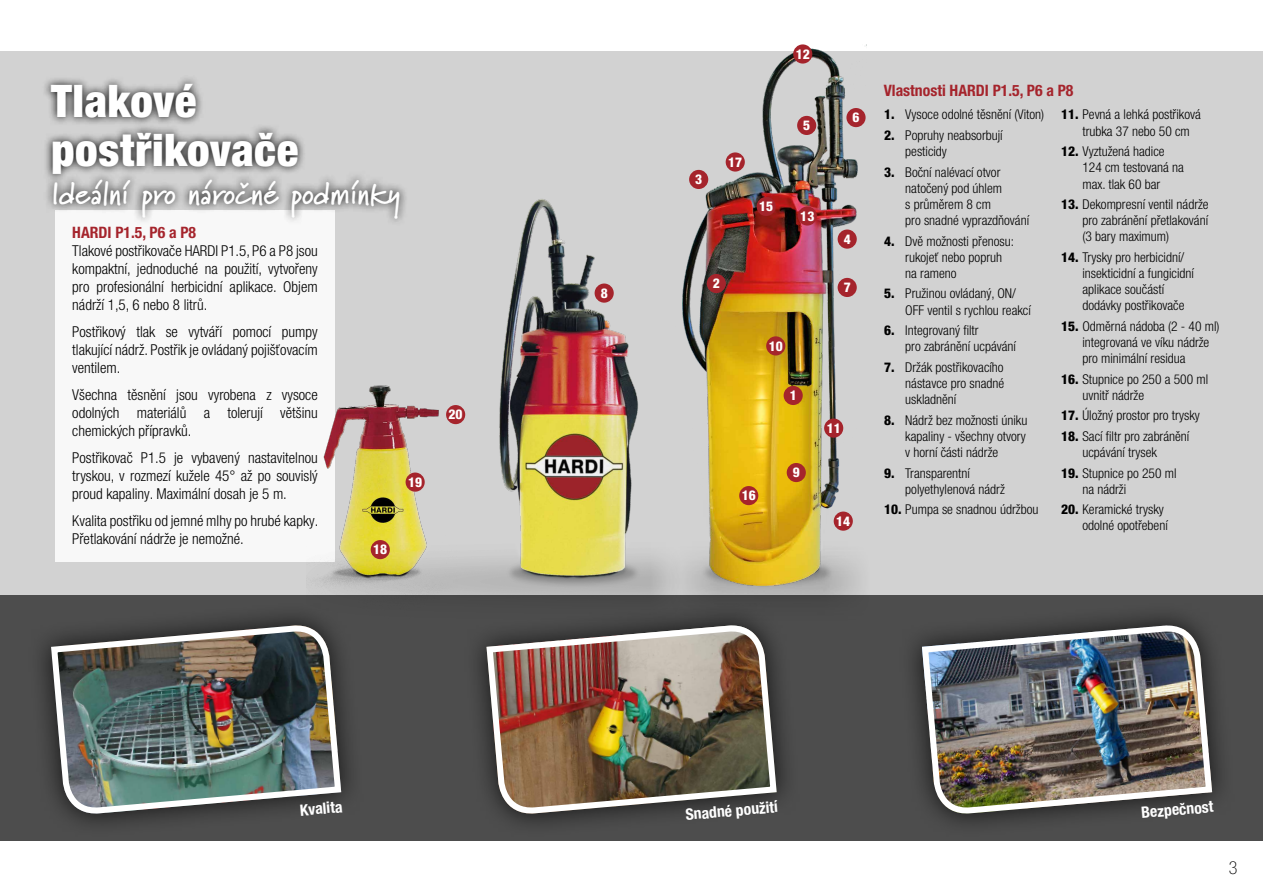
<style>
.page{position:relative;width:1263px;height:893px;background:#fff}
.page>*{position:absolute;margin:0;border:0;box-sizing:border-box;transform-origin:0 0}
.t1{font:900 condensed 45px/48.6px "Helvetica Neue LT Pro";letter-spacing:.01em;color:#fff}
.t2{font:700 31.5px "Marydale";color:#fff}
.t3{font:100 condensed 18px "Helvetica Neue LT Pro";color:#000}
.t4{font:700 condensed 15.75px "Helvetica Neue LT Pro";color:#a5242c}
.t5{font:700 condensed 15.75px "Helvetica Neue LT Pro";color:#fff}
.t6{font:300 condensed 15px/18px "Helvetica Neue LT Pro";color:#000;text-align:justify}
.t7{font:300 condensed 13.5px/16.2px "Helvetica Neue LT Pro";color:#000}
.t8{font:800 condensed 13.5px "Helvetica Neue LT Pro";color:#fff}
.s1{font-weight:800}
</style>
<div class="page">
<div style="left:0;top:595px;width:1263px;height:246px;background:#4d4d4d"></div>
<div style="left:0;top:51px;width:1263px;height:544px;background:#d2d2d2"></div>
<img style="left:483px;top:642px;width:297px;height:171px">
<img style="left:940px;top:625px;width:253px;height:191px">
<img style="left:919px;top:626px;width:296px;height:187px">
<img style="left:69px;top:625px;width:237px;height:191px">
<img style="left:48px;top:626px;width:296px;height:187px">
<div style="left:55px;top:210px;width:280px;height:351px;background:#f8f8f8"></div>
<svg style="left:45px;top:78px;width:261px;height:143px"></svg>
<img style="left:306px;top:176px;width:362px;height:466px">
<div style="left:595px;top:284px;width:19px;height:19px;background:#a5242c;border-radius:50%"></div>
<div style="left:371px;top:540px;width:19px;height:19px;background:#a5242c;border-radius:50%"></div>
<div style="left:406px;top:473px;width:19px;height:19px;background:#a5242c;border-radius:50%"></div>
<div style="left:446px;top:405px;width:19px;height:19px;background:#a5242c;border-radius:50%"></div>
<img style="left:668px;top:570px;width:185px;height:72px">
<img style="left:670px;top:44px;width:197px;height:550px">
<div style="left:838px;top:230px;width:19px;height:19px;background:#a5242c;border-radius:50%"></div>
<div style="left:797px;top:116px;width:19px;height:19px;background:#a5242c;border-radius:50%"></div>
<div style="left:846px;top:108px;width:19px;height:19px;background:#a5242c;border-radius:50%"></div>
<div style="left:838px;top:278px;width:19px;height:19px;background:#a5242c;border-radius:50%"></div>
<div style="left:787px;top:463px;width:19px;height:19px;background:#a5242c;border-radius:50%"></div>
<div style="left:766px;top:336px;width:19px;height:19px;background:#a5242c;border-radius:50%"></div>
<div style="left:824px;top:419px;width:19px;height:19px;background:#a5242c;border-radius:50%"></div>
<div style="left:793px;top:44px;width:19px;height:20px;background:#a5242c;border-radius:50%"></div>
<div style="left:798px;top:206px;width:19px;height:20px;background:#a5242c;border-radius:50%"></div>
<div style="left:834px;top:512px;width:19px;height:19px;background:#a5242c;border-radius:50%"></div>
<div style="left:757px;top:197px;width:19px;height:19px;background:#a5242c;border-radius:50%"></div>
<div style="left:739px;top:486px;width:19px;height:19px;background:#a5242c;border-radius:50%"></div>
<div style="left:726px;top:152px;width:19px;height:20px;background:#a5242c;border-radius:50%"></div>
<div style="left:784px;top:386px;width:19px;height:19px;background:#a5242c;border-radius:50%"></div>
<div style="left:707px;top:274px;width:19px;height:19px;background:#a5242c;border-radius:50%"></div>
<div style="left:689px;top:170px;width:19px;height:19px;background:#a5242c;border-radius:50%"></div>
<h1 class="t1" style="left:51px;top:77px;width:249px">Tlakové postřikovače</h1>
<h2 class="t2" style="left:51px;top:174px;width:351px">Ideální pro náročné podmínky</h2>
<p class="t4" style="left:72px;top:223px;width:125px">HARDI P1.5, P6 a P8</p>
<p class="t6" style="left:72px;top:242px;width:247px">Tlakové postřikovače HARDI P1.5, P6 a P8 jsou kompaktní, jednoduché na použití, vytvořeny pro profesionální herbicidní aplikace. Objem nádrží 1,5, 6 nebo 8 litrů.</p>
<p class="t6" style="left:72px;top:323px;width:247px">Postřikový tlak se vytváří pomocí pumpy tlakující nádrž. Postřik je ovládaný pojišťovacím ventilem.</p>
<p class="t6" style="left:72px;top:386px;width:247px">Všechna těsnění jsou vyrobena z vysoce odolných materiálů a tolerují většinu chemických přípravků.</p>
<p class="t6" style="left:72px;top:449px;width:247px">Postřikovač P1.5 je vybavený nastavitelnou tryskou, v rozmezí kužele 45° až po souvislý proud kapaliny. Maximální dosah je 5 m.</p>
<p class="t6" style="left:72px;top:512px;width:247px">Kvalita postřiku od jemné mlhy po hrubé kapky.<br>Přetlakování nádrže je nemožné.</p>
<p class="t8" style="left:373px;top:541px;width:16px">18</p>
<p class="t8" style="left:408px;top:474px;width:16px">19</p>
<p class="t8" style="left:449px;top:406px;width:16px">20</p>
<p class="t8" style="left:601px;top:285px;width:9px">8</p>
<p class="t8" style="left:796px;top:46px;width:16px">12</p>
<p class="t8" style="left:695px;top:171px;width:9px">3</p>
<p class="t8" style="left:728px;top:154px;width:16px">17</p>
<p class="t8" style="left:759px;top:198px;width:16px">15</p>
<p class="t8" style="left:713px;top:275px;width:9px">2</p>
<p class="t8" style="left:803px;top:117px;width:9px">5</p>
<p class="t8" style="left:800px;top:208px;width:16px">13</p>
<p class="t8" style="left:852px;top:109px;width:9px">6</p>
<p class="t8" style="left:844px;top:231px;width:9px">4</p>
<p class="t8" style="left:844px;top:279px;width:9px">7</p>
<p class="t8" style="left:769px;top:338px;width:16px">10</p>
<p class="t8" style="left:790px;top:387px;width:9px">1</p>
<p class="t8" style="left:742px;top:487px;width:16px">16</p>
<p class="t8" style="left:793px;top:464px;width:9px">9</p>
<p class="t8" style="left:827px;top:420px;width:16px">11</p>
<p class="t8" style="left:836px;top:513px;width:16px">14</p>
<p class="t4" style="left:884px;top:81px;width:191px">Vlastnosti HARDI P1.5, P6 a P8</p>
<p class="t7" style="left:884px;top:107px;width:162px"><span class="s1">1.</span> Vysoce odolné těsnění (Viton)</p>
<p class="t7" style="left:905px;top:127px;width:99px;text-indent:-21px"><span class="s1">2.</span> Popruhy neabsorbují pesticidy</p>
<p class="t7" style="left:905px;top:164px;width:125px;text-indent:-21px"><span class="s1">3.</span> Boční nalévací otvor natočený pod úhlem<br>s průměrem 8 cm<br>pro snadné vyprazdňování</p>
<p class="t7" style="left:905px;top:233px;width:110px;text-indent:-21px"><span class="s1">4.</span> Dvě možnosti přenosu: rukojeť nebo popruh na rameno</p>
<p class="t7" style="left:905px;top:286px;width:127px;text-indent:-21px"><span class="s1">5.</span> Pružinou ovládaný, ON/<br>OFF ventil s rychlou reakcí</p>
<p class="t7" style="left:905px;top:322px;width:112px;text-indent:-21px"><span class="s1">6.</span> Integrovaný filtr<br>pro zabránění ucpávání</p>
<p class="t7" style="left:905px;top:359px;width:101px;text-align:justify;text-indent:-21px"><span class="s1">7.</span> Držák postřikovacího nástavce pro snadné uskladnění</p>
<p class="t7" style="left:905px;top:412px;width:124px;text-indent:-21px"><span class="s1">8.</span> Nádrž bez možnosti úniku kapaliny - všechny otvory v horní části nádrže</p>
<p class="t7" style="left:905px;top:465px;width:101px;text-indent:-21px"><span class="s1">9.</span> Transparentní polyethylenová nádrž</p>
<p class="t7" style="left:884px;top:501px;width:156px"><span class="s1">10.</span> Pumpa se snadnou údržbou</p>
<p class="t7" style="left:1082px;top:107px;width:120px;text-indent:-21px"><span class="s1">11.</span> Pevná a lehká postřiková trubka 37 nebo 50 cm</p>
<p class="t7" style="left:1082px;top:143px;width:103px;text-indent:-21px"><span class="s1">12.</span> Vyztužená hadice<br>124 cm testovaná na max. tlak 60 bar</p>
<p class="t7" style="left:1082px;top:196px;width:128px;text-align:justify;text-indent:-21px"><span class="s1">13.</span> Dekompresní ventil nádrže pro zabránění přetlakování (3 bary maximum)</p>
<p class="t7" style="left:1082px;top:249px;width:113px;text-indent:-21px"><span class="s1">14.</span> Trysky pro herbicidní/ insekticidní a fungicidní aplikace součástí dodávky postřikovače</p>
<p class="t7" style="left:1082px;top:318px;width:139px;text-indent:-21px"><span class="s1">15.</span> Odměrná nádoba (2 - 40 ml) integrovaná ve víku nádrže pro minimální residua</p>
<p class="t7" style="left:1082px;top:371px;width:127px;text-indent:-21px"><span class="s1">16.</span> Stupnice po 250 a 500 ml uvnitř nádrže</p>
<p class="t7" style="left:1061px;top:407px;width:140px"><span class="s1">17.</span> Úložný prostor pro trysky</p>
<p class="t7" style="left:1082px;top:428px;width:108px;text-indent:-21px"><span class="s1">18.</span> Sací filtr pro zabránění ucpávání trysek</p>
<p class="t7" style="left:1082px;top:465px;width:96px;text-indent:-21px"><span class="s1">19.</span> Stupnice po 250 ml na nádrži</p>
<p class="t7" style="left:1061px;top:501px;width:108px;text-align:right"><span class="s1">20.</span> Keramické trysky odolné opotřebení</p>
<p class="t5" style="left:299px;top:801px;width:44px;rotate:-5deg">Kvalita</p>
<p class="t5" style="left:685px;top:805px;width:94px;rotate:-5deg">Snadné použití</p>
<p class="t5" style="left:1140px;top:803px;width:74px;rotate:-5deg">Bezpečnost</p>
<h3 class="t3" style="left:1229px;top:857px;width:10px">3</h3>
</div>
